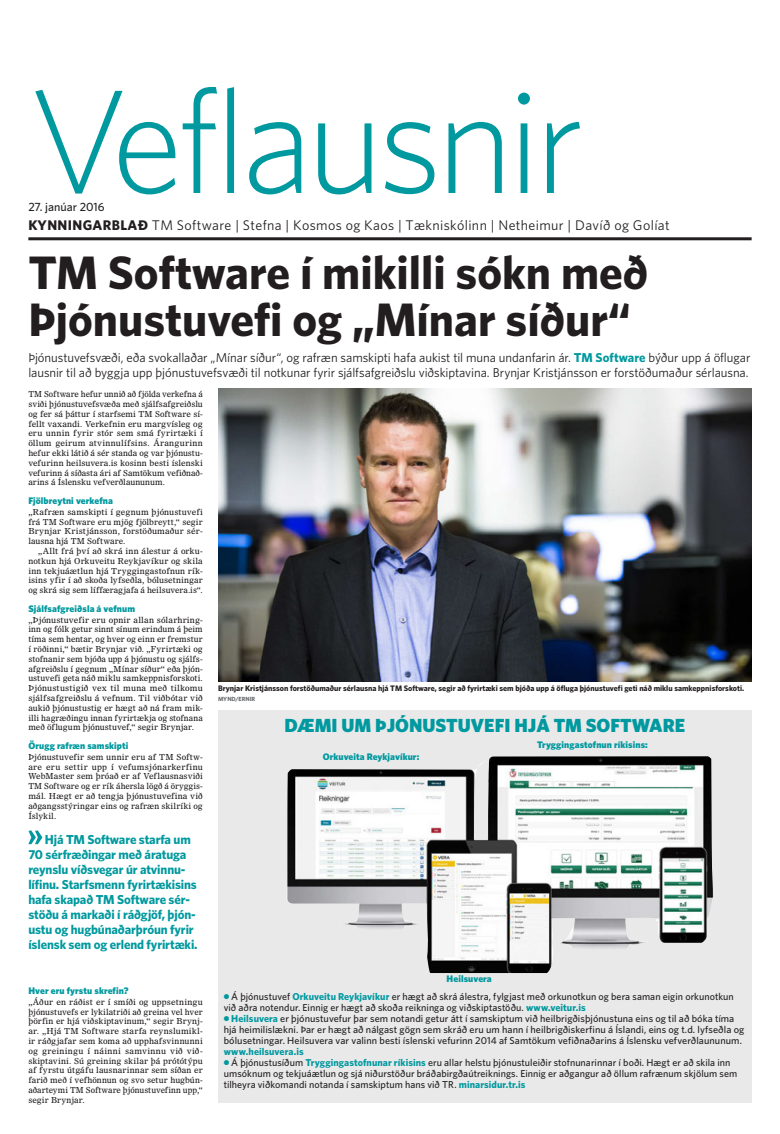
<style>
.page{position:relative;width:780px;height:1134px;background:#fff}
.page>*{position:absolute;margin:0;border:0;box-sizing:border-box;transform-origin:0 0}
.t1{font:300 148px "Whitney HTF";letter-spacing:-.04em;color:#00999f}
.t2{font:700 47px/47px "Whitney HTF";color:#221e1f}
.t3{font:900 19px "Whitney HTF";color:#00999f}
.t4{font:14px "Whitney HTF";letter-spacing:.025em;color:#221e1f}
.t5{font:700 13px/15px "Whitney HTF";letter-spacing:-.01em;color:#00999f}
.t6{font:12.9px/15px "Whitney HTF";letter-spacing:-.005em;color:#221e1f}
.t7{font:500 12px "Whitney HTF";color:#221e1f}
.t8{font:500 10px/11px "Whitney HTF";letter-spacing:.005em;color:#221e1f}
.t9{font:700 10px "Whitney HTF";letter-spacing:.01em;color:#00999f}
.t10{font:900 9.5px "Whitney HTF";letter-spacing:.01em;color:#00999f}
.t11{font:8.3px/9.8px "Olympian LT Std";color:#221e1f;text-align:justify}
.t12{font:8.3px/9.8px "Olympian LT Std";color:#221e1f;text-align:justify;scale:.95 1}
.t13{font:700 8px "Whitney HTF";color:#221e1f}
.t14{font:700 6px "Whitney HTF";color:#6d6e71}
.s1{font-weight:700}
.s2{font-weight:700;color:#00999f}
.s3{color:#00999f}
</style>
<div class="page">
<svg style="left:28px;top:830px;width:14px;height:14px"></svg>
<hr style="left:28px;top:237px;width:723px;height:3px;background:#221e1f">
<img style="left:218px;top:388px;width:533px;height:293px">
<div style="left:218px;top:711px;width:533px;height:392px;background:#e9e9ea"></div>
<img style="left:286px;top:756px;width:427px;height:217px">
<h1 class="t1" style="left:28px;top:56px;width:557px">Veflausnir</h1>
<h3 class="t7" style="left:28px;top:199px;width:78px">27. janúar 2016</h3>
<h3 class="t4" style="left:28px;top:217px;width:643px"><span class="s1">Kynningarblað</span> TM Software | Stefna | Kosmos og Kaos | Tækniskólinn | Netheimur | Davíð og Golíat</h3>
<h2 class="t2" style="left:28px;top:248px;width:621px">TM Software í mikilli sókn með<br>Þjónustuvefi og „Mínar síður“</h2>
<p class="t6" style="left:28px;top:350px;width:723px">Þjónustuvefsvæði, eða svokallaðar „Mínar síður“, og rafræn samskipti hafa aukist til muna undanfarin ár. <span class="s2">TM Software</span> býður upp á öflugar lausnir til að byggja upp þjónustuvefsvæði til notkunar fyrir sjálfsafgreiðslu viðskiptavina. Brynjar Kristjánsson er forstöðumaður sérlausna.</p>
<p class="t12" style="left:28px;top:389px;width:185px">TM Software hefur unnið að fjölda verkefna á sviði þjónustuvefsvæða með sjálfsafgreiðslu og fer sá þáttur í starfsemi TM Software sí&shy;fellt vaxandi. Verkefnin eru margvísleg og eru unnin fyrir stór sem smá fyrirtæki í öllum geirum atvinnulífsins. Árangurinn hefur ekki látið á sér standa og var þjónustu&shy;vefurinn heilsuvera.is kosinn besti íslenski vefurinn á síðasta ári af Samtökum vefiðnað&shy;arins á Íslensku vefverðlaununum.</p>
<p class="t10" style="left:28px;top:495px;width:86px">Fjölbreytni verkefna</p>
<p class="t11" style="left:28px;top:507px;width:176px">„Rafræn samskipti í gegnum þjónustuvefi frá TM Software eru mjög fjölbreytt,“ segir Brynjar Kristjánsson, forstöðumaður sér&shy;lausna hjá TM Software.</p>
<p class="t11" style="left:28px;top:546px;width:176px;text-indent:10px">„Allt frá því að skrá inn álestur á orku&shy;notkun hjá Orkuveitu Reykjavíkur og skila inn tekjuáætlun hjá Tryggingastofnun rík&shy;isins yfir í að skoða lyfseðla, bólusetningar og skrá sig sem líffæragjafa á heilsuvera.is“.</p>
<p class="t10" style="left:28px;top:603px;width:108px">Sjálfsafgreiðsla á vefnum</p>
<p class="t11" style="left:28px;top:614px;width:176px">„Þjónustuvefir eru opnir allan sólarhring&shy;inn og fólk getur sinnt sínum erindum á þeim tíma sem hentar, og hver og einn er fremstur í röðinni,“ bætir Brynjar við. „Fyrirtæki og stofnanir sem bjóða upp á þjónustu og sjálfs&shy;afgreiðslu í gegnum „Mínar síður“ eða þjón&shy;ustuvefi geta náð miklu samkeppnisforskoti.<br>Þjónustustigið vex til muna með tilkomu sjálfsafgreiðslu á vefnum. Til viðbótar við aukið þjónustustig er hægt að ná fram mik&shy;illi hagræðingu innan fyrirtækja og stofnana með öflugum þjónustuvef,“ segir Brynjar.</p>
<p class="t10" style="left:28px;top:740px;width:102px">Örugg rafræn samskipti</p>
<p class="t11" style="left:28px;top:752px;width:176px">Þjónustuvefir sem unnir eru af TM Softw&shy;are eru settir upp í vefumsjónarkerfinu WebMaster sem þróað er af Veflausnasviði TM Software og er rík áhersla lögð á öryggis&shy;mál. Hægt er að tengja þjónustuvefina við aðgangsstýringar eins og rafræn skilríki og Íslykil.</p>
<p class="t5" style="left:28px;top:832px;width:171px;text-indent:17px">Hjá TM Software starfa um<br>70 sérfræðingar með áratuga reynslu víðsvegar úr atvinnu&shy;lífinu. Starfsmenn fyrirtækisins hafa skapað TM Software sér&shy;stöðu á markaði í ráðgjöf, þjón&shy;ustu og hugbúnaðarþróun fyrir íslensk sem og erlend fyrirtæki.</p>
<p class="t10" style="left:28px;top:985px;width:102px">Hver eru fyrstu skrefin?</p>
<p class="t11" style="left:28px;top:997px;width:176px">„Áður en ráðist er í smíði og uppsetningu þjónustuvefs er lykilatriði að greina vel hver þörfin er hjá viðskiptavinum,“ segir Brynj&shy;ar. „Hjá TM Software starfa reynslumikl&shy;ir ráðgjafar sem koma að upphafsvinnunni og greiningu í náinni samvinnu við við&shy;skiptavini. Sú greining skilar þá prótótýpu af fyrstu útgáfu lausnarinnar sem síðan er farið með í vefhönnun og svo setur hugbún&shy;aðarteymi TM Software þjónustuvefinn upp,“ segir Brynjar.</p>
<p class="t13" style="left:218px;top:683px;width:527px">Brynjar Kristjánsson forstöðumaður sérlausna hjá TM Software, segir að fyrirtæki sem bjóða upp á öfluga þjónustuvefi geti náð miklu samkeppnisforskoti.</p>
<p class="t14" style="left:218px;top:695px;width:39px">mynd/Ernir</p>
<h3 class="t3" style="left:284px;top:714px;width:402px">Dæmi um þjónustuvefi hjá TM Software</h3>
<p class="t10" style="left:323px;top:750px;width:98px">Orkuveita Reykjavíkur:</p>
<p class="t10" style="left:537px;top:739px;width:112px">Tryggingastofnun ríkisins:</p>
<p class="t10" style="left:446px;top:973px;width:47px">Heilsuvera</p>
<p class="t8" style="left:224px;top:990px;width:511px"><span class="s3">●</span> Á þjónustuvef <span class="s2">Orkuveitu Reykjavíkur</span> er hægt að skrá álestra, fylgjast með orkunotkun og bera saman eigin orkunotkun við aðra notendur. Einnig er hægt að skoða reikninga og viðskiptastöðu. <span class="s2">www.veitur.is</span></p>
<p class="t8" style="left:224px;top:1012px;width:522px"><span class="s3">●</span> <span class="s2">Heilsuvera</span> er þjónustuvefur þar sem notandi getur átt í samskiptum við heilbrigðisþjónustuna eins og til að bóka tíma hjá heimilislækni. Þar er hægt að nálgast gögn sem skráð eru um hann í heilbrigðiskerfinu á Íslandi, eins og t.d. lyfseðla og bólusetningar. Heilsuvera var valinn besti íslenski vefurinn 2014 af Samtökum vefiðnaðarins á Íslensku vefverðlaununum.</p>
<p class="t9" style="left:224px;top:1045px;width:81px">www.heilsuvera.is</p>
<p class="t8" style="left:224px;top:1056px;width:515px"><span class="s3">●</span> Á þjónustusíðum <span class="s2">Tryggingastofnunar ríkisins</span> eru allar helstu þjónustuleiðir stofnunarinnar í boði. Hægt er að skila inn umsóknum og tekjuáætlun og sjá niðurstöður bráðabirgðaútreiknings. Einnig er aðgangur að öllum rafrænum skjölum sem tilheyra viðkomandi notanda í samskiptum hans við TR. <span class="s2">minarsidur.tr.is</span></p>
</div>
